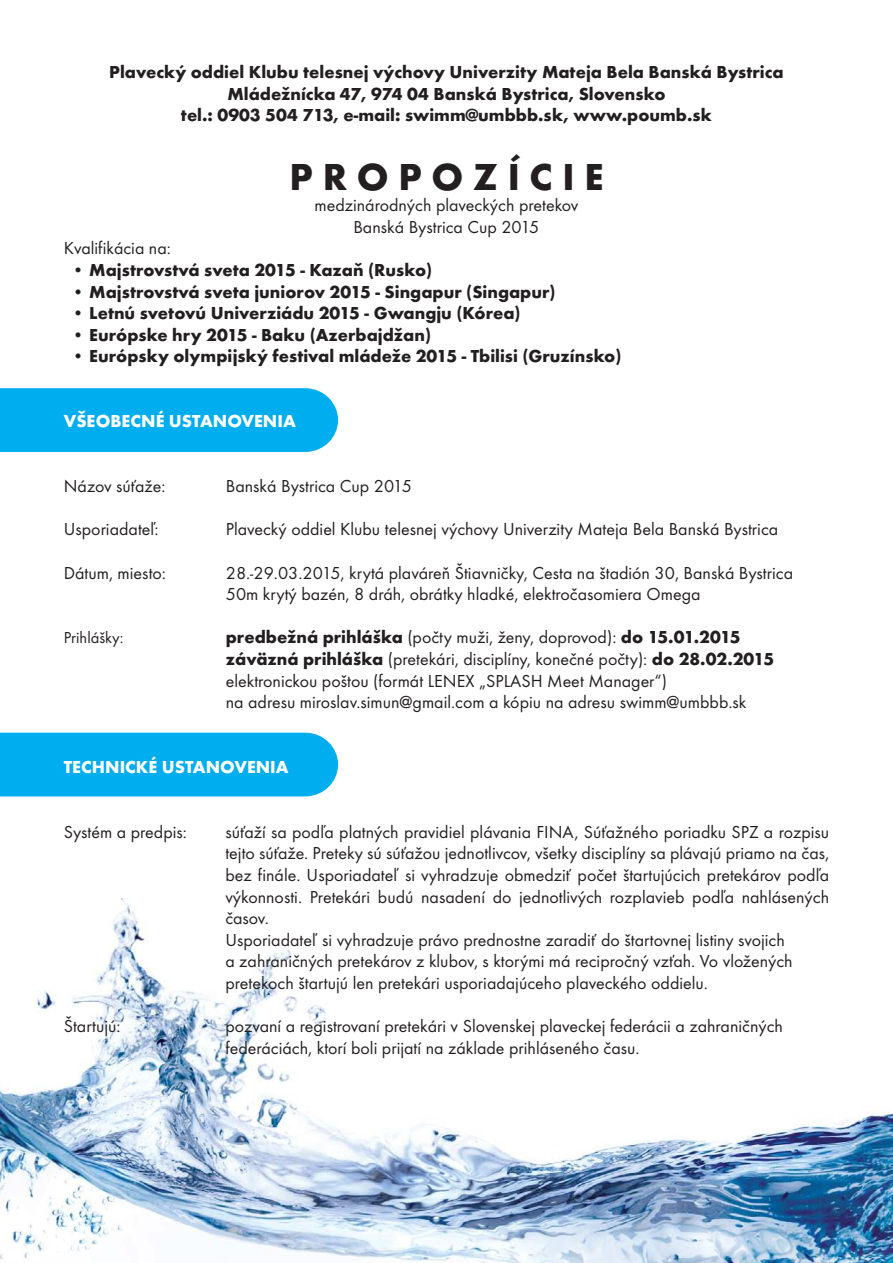
<style>
.page{position:relative;width:893px;height:1263px;background:#fff}
.page>*{position:absolute;margin:0;border:0;box-sizing:border-box;transform-origin:0 0}
.t1{font:700 39px "Futura TEE";color:#231f20}
.t2{font:18px/21.6px "Futura TEE";color:#231f20}
.t3{font:700 18px "Futura TEE";color:#231f20}
.t4{font:700 18px "Futura TEE";color:#fff}
.t5{font:16.5px "Futura TEE";color:#231f20}
.s1{font-weight:400}
.s2{font-weight:700}
</style>
<div class="page">
<img style="left:0;top:898px;width:893px;height:365px">
<div style="left:0;top:388px;width:338px;height:64px;background:#00aeef"></div>
<div style="left:0;top:733px;width:338px;height:63px;background:#00aeef"></div>
<p class="t3" style="left:109px;top:61px;width:676px">Plavecký oddiel Klubu telesnej výchovy Univerzity Mateja Bela Banská Bystrica</p>
<p class="t3" style="left:227px;top:82px;width:440px">Mládežnícka 47, 974 04 Banská Bystrica, Slovensko</p>
<p class="t3" style="left:181px;top:104px;width:533px">tel.: 0903 504 713, e-mail: swimm@umbbb.sk, www.poumb.sk</p>
<p class="t1" style="left:290px;top:152px;width:315px">P R OP OZÍ C I E</p>
<p class="t2" style="left:314px;top:194px;width:265px">medzinárodných plaveckých pretekov</p>
<p class="t2" style="left:353px;top:216px;width:188px">Banská Bystrica Cup 2015</p>
<p class="t2" style="left:64px;top:238px;width:109px">Kvalifikácia na:</p>
<p class="t3" style="left:72px;top:259px;width:361px">• Majstrovstvá sveta 2015 - Kazaň (Rusko)</p>
<p class="t3" style="left:72px;top:280px;width:485px">• Majstrovstvá sveta juniorov 2015 - Singapur (Singapur)</p>
<p class="t3" style="left:72px;top:302px;width:450px">• Letnú svetovú Univerziádu 2015 - Gwangju (Kórea)</p>
<p class="t3" style="left:72px;top:324px;width:360px">• Európske hry 2015 - Baku (Azerbajdžan)</p>
<p class="t3" style="left:72px;top:345px;width:551px">• Európsky olympijský festival mládeže 2015 - Tbilisi (Gruzínsko)</p>
<p class="t4" style="left:64px;top:410px;width:234px">VŠEOBECNÉ USTANOVENIA</p>
<p class="t2" style="left:64px;top:475px;width:103px">Názov súťaže:</p>
<p class="t2" style="left:226px;top:475px;width:188px">Banská Bystrica Cup 2015</p>
<p class="t2" style="left:64px;top:518px;width:96px">Usporiadateľ:</p>
<p class="t2" style="left:226px;top:518px;width:554px">Plavecký oddiel Klubu telesnej výchovy Univerzity Mateja Bela Banská Bystrica</p>
<p class="t2" style="left:64px;top:562px;width:104px">Dátum, miesto:</p>
<p class="t2" style="left:226px;top:562px;width:569px">28.-29.03.2015, krytá plaváreň Štiavničky, Cesta na štadión 30, Banská Bystrica</p>
<p class="t2" style="left:226px;top:583px;width:476px">50m krytý bazén, 8 dráh, obrátky hladké, elektročasomiera Omega</p>
<p class="t5" style="left:64px;top:628px;width:61px">Prihlášky:</p>
<p class="t3" style="left:226px;top:626px;width:516px">predbežná prihláška <span class="s1">(počty muži, ženy, doprovod):</span> do 15.01.2015</p>
<p class="t2" style="left:226px;top:648px;width:550px"><span class="s2">záväzná prihláška</span> (pretekári, disciplíny, konečné počty): <span class="s2">do 28.02.2015</span></p>
<p class="t2" style="left:226px;top:670px;width:443px">elektronickou poštou (formát LENEX „SPLASH Meet Manager“)</p>
<p class="t2" style="left:226px;top:691px;width:522px">na adresu miroslav.simun@gmail.com a kópiu na adresu swimm@umbbb.sk</p>
<p class="t4" style="left:64px;top:756px;width:226px">TECHNICKÉ USTANOVENIA</p>
<p class="t2" style="left:64px;top:821px;width:125px">Systém a predpis:</p>
<p class="t2" style="left:225px;top:821px;width:605px;text-align:justify">súťaží sa podľa platných pravidiel plávania FINA, Súťažného poriadku SPZ a rozpisu tejto súťaže. Preteky sú súťažou jednotlivcov, všetky disciplíny sa plávajú priamo na čas, bez finále. Usporiadateľ si vyhradzuje obmedziť počet štartujúcich pretekárov podľa výkonnosti. Pretekári budú nasadení do jednotlivých rozplavieb podľa nahlásených časov.</p>
<p class="t2" style="left:225px;top:929px;width:569px">Usporiadateľ si vyhradzuje právo prednostne zaradiť do štartovnej listiny svojich a zahraničných pretekárov z klubov, s ktorými má recipročný vzťah. Vo vložených pretekoch štartujú len pretekári usporiadajúceho plaveckého oddielu.</p>
<p class="t2" style="left:64px;top:1015px;width:58px">Štartujú:</p>
<p class="t2" style="left:225px;top:1015px;width:559px">pozvaní a registrovaní pretekári v Slovenskej plaveckej federácii a zahraničných federáciách, ktorí boli prijatí na základe prihláseného času.</p>
</div>
